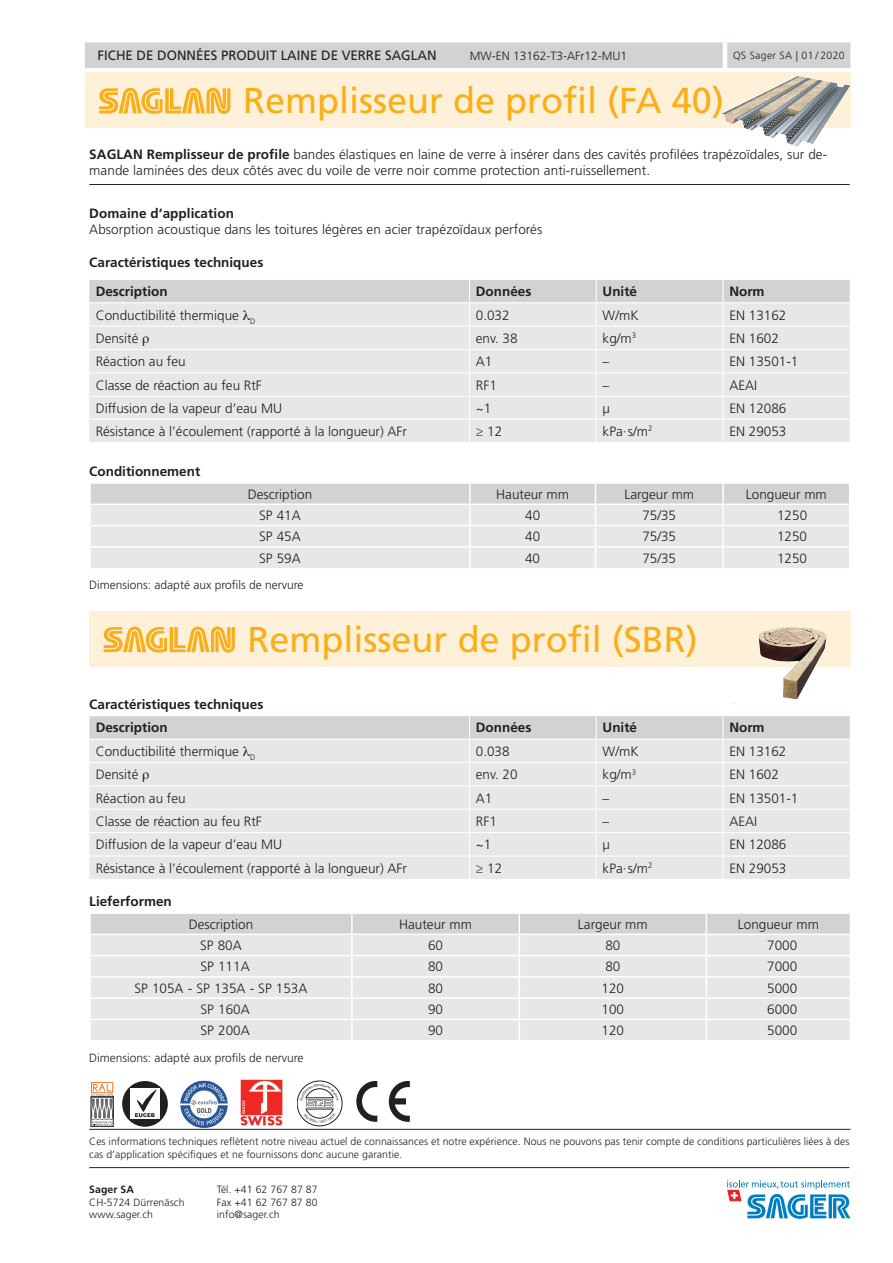
<style>
.page{position:relative;width:893px;height:1263px;background:#fff}
.page>*{position:absolute;margin:0;border:0;box-sizing:border-box;transform-origin:0 0}
.t1{font:36px "Frutiger LT Std";color:#faaf18}
.t2{font:300 13.5px/16.2px "Frutiger LT Std";color:#231f20}
.t3{font:700 13.5px/29.5px "Frutiger LT Std";color:#231f20}
.t4{font:13.5px "Frutiger LT Std";color:#231f20}
.t5{font:300 12px "Frutiger LT Std";color:#231f20}
.t6{font:300 10.5px/12.6px "Frutiger LT Std";letter-spacing:.005em;color:#231f20}
.t7{font:300 10.5px "Frutiger LT Std";letter-spacing:.03em;color:#231f20}
.t8{font:700 10.5px "Frutiger LT Std";letter-spacing:.005em;color:#231f20}
.s1{font-weight:700}
</style>
<div class="page">
<div style="left:85px;top:43px;width:765px;height:25px;background:#d1d2d4"></div>
<div style="left:85px;top:73px;width:765px;height:55px;background:#fef0d9"></div>
<hr style="left:723px;top:43px;width:4px;height:25px;background:#fff">
<svg style="left:99px;top:88px;width:131px;height:26px"></svg>
<hr style="left:89px;top:184px;width:761px;height:1px;background:#231f20">
<svg style="left:90px;top:483px;width:759px;height:85px;background:#e2e3e5"></svg>
<div style="left:89px;top:611px;width:761px;height:55px;background:#fef0d9"></div>
<svg style="left:104px;top:626px;width:131px;height:27px"></svg>
<svg style="left:90px;top:913px;width:760px;height:127px;background:#e4e5e7"></svg>
<img style="left:704px;top:72px;width:147px;height:75px">
<img style="left:729px;top:627px;width:121px;height:77px">
<div style="left:91px;top:1097px;width:22px;height:30px;border:1px solid #231f20"></div>
<svg style="left:91px;top:1082px;width:22px;height:44px"></svg>
<div style="left:122px;top:1081px;width:46px;height:46px;background:#231f20;border-radius:50%"></div>
<div style="left:130px;top:1088px;width:30px;height:31px;background:#fff"></div>
<svg style="left:135px;top:1089px;width:24px;height:30px"></svg>
<img style="left:179px;top:1080px;width:50px;height:49px">
<img style="left:240px;top:1079px;width:43px;height:47px">
<svg style="left:356px;top:1081px;width:54px;height:41px"></svg>
<svg style="left:727px;top:1180px;width:123px;height:39px"></svg>
<hr style="left:89px;top:1129px;width:761px;height:1px;background:#231f20">
<hr style="left:89px;top:1167px;width:760px;height:1px;background:#231f20">
<svg style="left:89px;top:280px;width:761px;height:162px;background:#e4e5e7"></svg>
<svg style="left:89px;top:716px;width:761px;height:163px;background:#e4e5e7"></svg>
<svg style="left:297px;top:1081px;width:45px;height:45px"></svg>
<p class="t4" style="left:98px;top:48px;width:340px">FICHE DE DONNÉES PRODUIT LAINE DE VERRE SAGLAN</p>
<p class="t5" style="left:470px;top:49px;width:159px">MW-EN 13162-T3-AFr12-MU1</p>
<p class="t7" style="left:733px;top:50px;width:113px">QS Sager SA | 01 / 2020</p>
<h1 class="t1" style="left:243px;top:80px;width:482px">Remplisseur de profil (FA 40)</h1>
<p class="t2" style="left:89px;top:146px;width:739px"><span class="s1">SAGLAN Remplisseur de profile</span> bandes élastiques en laine de verre à insérer dans des cavités profilées trapézoïdales, sur de&shy;mande laminées des deux côtés avec du voile de verre noir comme protection anti-ruissellement.</p>
<p class="t3" style="left:89px;top:199px;width:146px">Domaine d‘application</p>
<p class="t2" style="left:89px;top:222px;width:455px">Absorption acoustique dans les toitures légères en acier trapézoïdaux perforés</p>
<p class="t3" style="left:96px;top:247px;width:169px;text-indent:-6px">Caractéristiques techniques<br>Description</p>
<p class="t3" style="left:476px;top:277px;width:57px">Données</p>
<p class="t3" style="left:603px;top:277px;width:36px">Unité</p>
<p class="t3" style="left:729px;top:277px;width:37px">Norm</p>
<p class="t2" style="left:96px;top:307px;width:161px">Conductibilité thermique <sub>D</sub></p>
<p class="t2" style="left:476px;top:307px;width:35px">0.032</p>
<p class="t2" style="left:603px;top:307px;width:37px">W/mK</p>
<p class="t2" style="left:729px;top:307px;width:59px">EN 13162</p>
<p class="t2" style="left:96px;top:330px;width:44px">Densité</p>
<p class="t2" style="left:476px;top:330px;width:43px">env. 38</p>
<p class="t2" style="left:603px;top:330px;width:35px">kg/m<sup>3</sup></p>
<p class="t2" style="left:729px;top:330px;width:51px">EN 1602</p>
<p class="t2" style="left:96px;top:354px;width:92px">Réaction au feu</p>
<p class="t2" style="left:476px;top:354px;width:18px">A1</p>
<p class="t2" style="left:603px;top:354px;width:8px">–</p>
<p class="t2" style="left:729px;top:354px;width:71px">EN 13501-1</p>
<p class="t2" style="left:96px;top:377px;width:168px">Classe de réaction au feu RtF</p>
<p class="t2" style="left:476px;top:377px;width:23px">RF1</p>
<p class="t2" style="left:603px;top:377px;width:8px">–</p>
<p class="t2" style="left:729px;top:377px;width:29px">AEAI</p>
<p class="t2" style="left:96px;top:400px;width:188px">Diffusion de la vapeur d’eau MU</p>
<p class="t2" style="left:476px;top:400px;width:17px">~1</p>
<p class="t2" style="left:603px;top:400px;width:9px">µ</p>
<p class="t2" style="left:729px;top:400px;width:59px">EN 12086</p>
<p class="t2" style="left:96px;top:423px;width:313px">Résistance à l’écoulement (rapporté à la longueur) AFr</p>
<p class="t2" style="left:476px;top:423px;width:28px">≥ 12</p>
<p class="t2" style="left:603px;top:423px;width:51px">kPa·s/m<sup>2</sup></p>
<p class="t2" style="left:729px;top:423px;width:59px">EN 29053</p>
<p class="t3" style="left:89px;top:457px;width:113px">Conditionnement</p>
<p class="t2" style="left:248px;top:486px;width:66px">Description</p>
<p class="t2" style="left:496px;top:486px;width:74px">Hauteur mm</p>
<p class="t2" style="left:624px;top:486px;width:71px">Largeur mm</p>
<p class="t2" style="left:746px;top:486px;width:83px">Longueur mm</p>
<p class="t2" style="left:259px;top:507px;width:43px">SP 41A</p>
<p class="t2" style="left:525px;top:507px;width:17px">40</p>
<p class="t2" style="left:642px;top:507px;width:35px">75/35</p>
<p class="t2" style="left:777px;top:507px;width:32px">1250</p>
<p class="t2" style="left:259px;top:529px;width:43px">SP 45A</p>
<p class="t2" style="left:525px;top:529px;width:17px">40</p>
<p class="t2" style="left:642px;top:529px;width:35px">75/35</p>
<p class="t2" style="left:777px;top:529px;width:32px">1250</p>
<p class="t2" style="left:259px;top:550px;width:43px">SP 59A</p>
<p class="t2" style="left:525px;top:550px;width:17px">40</p>
<p class="t2" style="left:642px;top:550px;width:35px">75/35</p>
<p class="t2" style="left:777px;top:550px;width:32px">1250</p>
<p class="t5" style="left:89px;top:578px;width:216px">Dimensions: adapté aux profils de nervure</p>
<h1 class="t1" style="left:248px;top:618px;width:452px">Remplisseur de profil (SBR)</h1>
<p class="t3" style="left:96px;top:693px;width:169px;line-height:23.2px;text-indent:-6px">Caractéristiques techniques<br>Description</p>
<p class="t3" style="left:476px;top:713px;width:57px">Données</p>
<p class="t3" style="left:603px;top:713px;width:36px">Unité</p>
<p class="t3" style="left:729px;top:713px;width:37px">Norm</p>
<p class="t2" style="left:96px;top:743px;width:161px">Conductibilité thermique <sub>D</sub></p>
<p class="t2" style="left:476px;top:743px;width:35px">0.038</p>
<p class="t2" style="left:603px;top:743px;width:37px">W/mK</p>
<p class="t2" style="left:729px;top:743px;width:59px">EN 13162</p>
<p class="t2" style="left:96px;top:767px;width:44px">Densité</p>
<p class="t2" style="left:476px;top:767px;width:43px">env. 20</p>
<p class="t2" style="left:603px;top:767px;width:35px">kg/m<sup>3</sup></p>
<p class="t2" style="left:729px;top:767px;width:51px">EN 1602</p>
<p class="t2" style="left:96px;top:790px;width:92px">Réaction au feu</p>
<p class="t2" style="left:476px;top:790px;width:18px">A1</p>
<p class="t2" style="left:603px;top:790px;width:8px">–</p>
<p class="t2" style="left:729px;top:790px;width:71px">EN 13501-1</p>
<p class="t2" style="left:96px;top:813px;width:168px">Classe de réaction au feu RtF</p>
<p class="t2" style="left:476px;top:813px;width:23px">RF1</p>
<p class="t2" style="left:603px;top:813px;width:8px">–</p>
<p class="t2" style="left:729px;top:813px;width:29px">AEAI</p>
<p class="t2" style="left:96px;top:837px;width:188px">Diffusion de la vapeur d’eau MU</p>
<p class="t2" style="left:476px;top:837px;width:17px">~1</p>
<p class="t2" style="left:603px;top:837px;width:9px">µ</p>
<p class="t2" style="left:729px;top:837px;width:59px">EN 12086</p>
<p class="t2" style="left:96px;top:860px;width:313px">Résistance à l’écoulement (rapporté à la longueur) AFr</p>
<p class="t2" style="left:476px;top:860px;width:28px">≥ 12</p>
<p class="t2" style="left:603px;top:860px;width:51px">kPa·s/m<sup>2</sup></p>
<p class="t2" style="left:729px;top:860px;width:59px">EN 29053</p>
<p class="t3" style="left:89px;top:887px;width:84px">Lieferformen</p>
<p class="t2" style="left:189px;top:916px;width:66px">Description</p>
<p class="t2" style="left:399px;top:916px;width:74px">Hauteur mm</p>
<p class="t2" style="left:578px;top:916px;width:71px">Largeur mm</p>
<p class="t2" style="left:738px;top:916px;width:83px">Longueur mm</p>
<p class="t2" style="left:200px;top:937px;width:43px">SP 80A</p>
<p class="t2" style="left:428px;top:937px;width:17px">60</p>
<p class="t2" style="left:605px;top:937px;width:17px">80</p>
<p class="t2" style="left:767px;top:937px;width:32px">7000</p>
<p class="t2" style="left:201px;top:959px;width:51px">SP 111A</p>
<p class="t2" style="left:428px;top:959px;width:17px">80</p>
<p class="t2" style="left:605px;top:959px;width:17px">80</p>
<p class="t2" style="left:767px;top:959px;width:32px">7000</p>
<p class="t2" style="left:134px;top:980px;width:174px">SP 105A - SP 135A - SP 153A</p>
<p class="t2" style="left:428px;top:980px;width:17px">80</p>
<p class="t2" style="left:602px;top:980px;width:24px">120</p>
<p class="t2" style="left:767px;top:980px;width:32px">5000</p>
<p class="t2" style="left:201px;top:1001px;width:51px">SP 160A</p>
<p class="t2" style="left:428px;top:1001px;width:17px">90</p>
<p class="t2" style="left:602px;top:1001px;width:24px">100</p>
<p class="t2" style="left:767px;top:1001px;width:32px">6000</p>
<p class="t2" style="left:201px;top:1022px;width:51px">SP 200A</p>
<p class="t2" style="left:428px;top:1022px;width:17px">90</p>
<p class="t2" style="left:602px;top:1022px;width:24px">120</p>
<p class="t2" style="left:767px;top:1022px;width:32px">5000</p>
<p class="t5" style="left:89px;top:1051px;width:216px">Dimensions: adapté aux profils de nervure</p>
<p class="t6" style="left:89px;top:1135px;width:762px">Ces informations techniques reflètent notre niveau actuel de connaissances et notre expérience. Nous ne pouvons pas tenir compte de conditions particulières liées à des cas d’application spécifiques et ne fournissons donc aucune garantie.</p>
<p class="t8" style="left:89px;top:1183px;width:46px">Sager SA</p>
<p class="t6" style="left:217px;top:1183px;width:102px">Tél. +41 62 767 87 87</p>
<p class="t6" style="left:89px;top:1197px;width:97px">CH-5724 Dürrenäsch</p>
<p class="t6" style="left:217px;top:1197px;width:102px">Fax +41 62 767 87 80</p>
<p class="t6" style="left:89px;top:1208px;width:65px">www.sager.ch</p>
<p class="t6" style="left:217px;top:1208px;width:64px">info@sager.ch</p>
</div>
